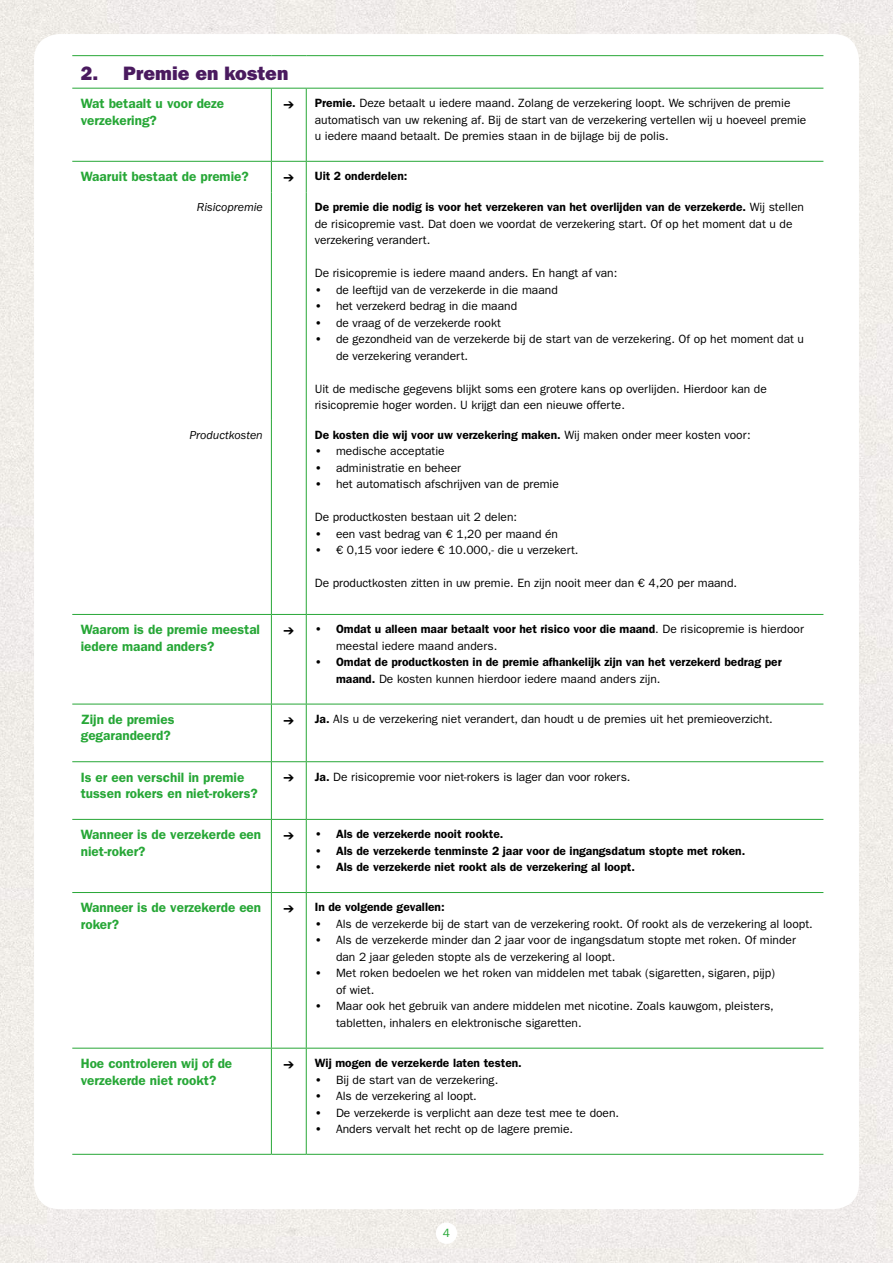
<style>
.page{position:relative;width:893px;height:1263px;background:#fff}
.page>*{position:absolute;margin:0;border:0;box-sizing:border-box;transform-origin:0 0}
.t1{font:19.5px "ITC Franklin Gothic Std Hvy";color:#4a1a5f}
.t2{font:600 13.5px/16.5px "ITC Franklin Gothic Std";color:#27a737}
.t3{font:12px/16.5px "ITC Franklin Gothic Std";color:#000}
.t4{font:600 12px/16.5px "ITC Franklin Gothic Std";color:#000}
.t5{font:italic 12px "ITC Franklin Gothic Std";color:#000}
.t6{font:12px "ITC Franklin Gothic Std";color:#27a737}
.s1{font-weight:600}
.s2{font-weight:400}
</style>
<div class="page">
<img style="left:0;top:0;width:893px;height:1263px">
<div style="left:34px;top:34px;width:825px;height:1175px;background:#fff;border-radius:26px"></div>
<div style="left:436px;top:1222px;width:21px;height:22px;background:#fff;border-radius:50%"></div>
<hr style="left:72px;top:88px;width:199px;height:1px;background:#27a737">
<hr style="left:271px;top:88px;width:35px;height:1px;background:#27a737">
<hr style="left:271px;top:89px;width:1px;height:72px;background:#27a737">
<hr style="left:306px;top:88px;width:517px;height:1px;background:#27a737">
<hr style="left:306px;top:89px;width:1px;height:72px;background:#27a737">
<hr style="left:72px;top:161px;width:199px;height:1px;background:#27a737">
<hr style="left:271px;top:161px;width:35px;height:1px;background:#27a737">
<hr style="left:271px;top:162px;width:1px;height:30px;background:#27a737">
<hr style="left:306px;top:161px;width:517px;height:1px;background:#27a737">
<hr style="left:306px;top:162px;width:1px;height:30px;background:#27a737">
<hr style="left:271px;top:192px;width:1px;height:228px;background:#27a737">
<hr style="left:306px;top:192px;width:1px;height:228px;background:#27a737">
<hr style="left:271px;top:420px;width:1px;height:194px;background:#27a737">
<hr style="left:306px;top:420px;width:1px;height:194px;background:#27a737">
<hr style="left:72px;top:614px;width:199px;height:1px;background:#27a737">
<hr style="left:271px;top:614px;width:35px;height:1px;background:#27a737">
<hr style="left:271px;top:615px;width:1px;height:89px;background:#27a737">
<hr style="left:306px;top:614px;width:517px;height:1px;background:#27a737">
<hr style="left:306px;top:615px;width:1px;height:89px;background:#27a737">
<hr style="left:72px;top:704px;width:199px;height:1px;background:#27a737">
<hr style="left:271px;top:704px;width:35px;height:1px;background:#27a737">
<hr style="left:271px;top:704px;width:1px;height:57px;background:#27a737">
<hr style="left:306px;top:704px;width:517px;height:1px;background:#27a737">
<hr style="left:306px;top:704px;width:1px;height:57px;background:#27a737">
<hr style="left:72px;top:761px;width:199px;height:1px;background:#27a737">
<hr style="left:271px;top:761px;width:35px;height:1px;background:#27a737">
<hr style="left:271px;top:762px;width:1px;height:57px;background:#27a737">
<hr style="left:306px;top:761px;width:517px;height:1px;background:#27a737">
<hr style="left:306px;top:762px;width:1px;height:57px;background:#27a737">
<hr style="left:72px;top:819px;width:199px;height:1px;background:#27a737">
<hr style="left:271px;top:819px;width:35px;height:1px;background:#27a737">
<hr style="left:271px;top:820px;width:1px;height:72px;background:#27a737">
<hr style="left:306px;top:819px;width:517px;height:1px;background:#27a737">
<hr style="left:306px;top:820px;width:1px;height:72px;background:#27a737">
<hr style="left:72px;top:892px;width:199px;height:1px;background:#27a737">
<hr style="left:271px;top:892px;width:35px;height:1px;background:#27a737">
<hr style="left:271px;top:893px;width:1px;height:155px;background:#27a737">
<hr style="left:306px;top:892px;width:517px;height:1px;background:#27a737">
<hr style="left:306px;top:893px;width:1px;height:155px;background:#27a737">
<hr style="left:72px;top:1048px;width:199px;height:1px;background:#27a737">
<hr style="left:271px;top:1048px;width:35px;height:1px;background:#27a737">
<hr style="left:271px;top:1048px;width:1px;height:106px;background:#27a737">
<hr style="left:306px;top:1048px;width:517px;height:1px;background:#27a737">
<hr style="left:306px;top:1048px;width:1px;height:106px;background:#27a737">
<hr style="left:72px;top:1154px;width:199px;height:1px;background:#27a737">
<hr style="left:271px;top:1154px;width:35px;height:1px;background:#27a737">
<hr style="left:306px;top:1154px;width:517px;height:1px;background:#27a737">
<hr style="left:72px;top:55px;width:199px;height:1px;background:#27a737">
<hr style="left:271px;top:55px;width:35px;height:1px;background:#27a737">
<hr style="left:306px;top:55px;width:517px;height:1px;background:#27a737">
<h1 class="t1" style="left:81px;top:62px;width:209px">2. Premie en kosten</h1>
<p class="t2" style="left:81px;top:95px;width:145px">Wat betaalt u voor deze verzekering?</p>
<p class="t3" style="left:315px;top:95px;width:493px;text-indent:-31px">➔ <span class="s1">Premie.</span> Deze betaalt u iedere maand. Zolang de verzekering loopt. We schrijven de premie automatisch van uw rekening af. Bij de start van de verzekering vertellen wij u hoeveel premie u iedere maand betaalt. De premies staan in de bijlage bij de polis.</p>
<p class="t2" style="left:81px;top:168px;width:170px">Waaruit bestaat de premie?</p>
<p class="t4" style="left:283px;top:168px;width:125px">➔ Uit 2 onderdelen:</p>
<p class="t5" style="left:197px;top:201px;width:68px">Risicopremie</p>
<p class="t3" style="left:315px;top:199px;width:491px"><span class="s1">De premie die nodig is voor het verzekeren van het overlijden van de verzekerde.</span> Wij stellen de risicopremie vast. Dat doen we voordat de verzekering start. Of op het moment dat u de verzekering verandert.</p>
<p class="t3" style="left:315px;top:265px;width:304px">De risicopremie is iedere maand anders. En hangt af van:</p>
<p class="t3" style="left:315px;top:282px;width:245px"><span class="s1">•</span> de leeftijd van de verzekerde in die maand</p>
<p class="t3" style="left:315px;top:298px;width:204px"><span class="s1">•</span> het verzekerd bedrag in die maand</p>
<p class="t3" style="left:315px;top:315px;width:188px"><span class="s1">•</span> de vraag of de verzekerde rookt</p>
<p class="t3" style="left:336px;top:331px;width:470px;text-indent:-21px"><span class="s1">•</span> de gezondheid van de verzekerde bij de start van de verzekering. Of op het moment dat u de verzekering verandert.</p>
<p class="t3" style="left:315px;top:381px;width:454px">Uit de medische gegevens blijkt soms een grotere kans op overlijden. Hierdoor kan de risicopremie hoger worden. U krijgt dan een nieuwe offerte.</p>
<p class="t5" style="left:189px;top:428px;width:75px">Productkosten</p>
<p class="t4" style="left:315px;top:426px;width:437px">De kosten die wij voor uw verzekering maken. <span class="s2">Wij maken onder meer kosten voor:</span></p>
<p class="t3" style="left:315px;top:443px;width:131px"><span class="s1">•</span> medische acceptatie</p>
<p class="t3" style="left:315px;top:460px;width:148px"><span class="s1">•</span> administratie en beheer</p>
<p class="t3" style="left:315px;top:476px;width:246px"><span class="s1">•</span> het automatisch afschrijven van de premie</p>
<p class="t3" style="left:315px;top:509px;width:204px">De productkosten bestaan uit 2 delen:</p>
<p class="t3" style="left:315px;top:526px;width:245px"><span class="s1">•</span> een vast bedrag van € 1,20 per maand én</p>
<p class="t3" style="left:315px;top:542px;width:265px"><span class="s1">•</span> € 0,15 voor iedere € 10.000,- die u verzekert.</p>
<p class="t3" style="left:315px;top:575px;width:424px">De productkosten zitten in uw premie. En zijn nooit meer dan € 4,20 per maand.</p>
<p class="t2" style="left:81px;top:621px;width:181px">Waarom is de premie meestal iedere maand anders?</p>
<p class="t3" style="left:336px;top:621px;width:469px;text-indent:-53px">➔ <span class="s1">• Omdat u alleen maar betaalt voor het risico voor die maand</span>. De risicopremie is hierdoor meestal iedere maand anders.</p>
<p class="t4" style="left:336px;top:654px;width:447px;text-indent:-21px">• Omdat de productkosten in de premie afhankelijk zijn van het verzekerd bedrag per maand. <span class="s2">De kosten kunnen hierdoor iedere maand anders zijn.</span></p>
<p class="t2" style="left:81px;top:711px;width:95px">Zijn de premies gegarandeerd?</p>
<p class="t3" style="left:283px;top:711px;width:491px">➔ <span class="s1">Ja.</span> Als u de verzekering niet verandert, dan houdt u de premies uit het premieoverzicht.</p>
<p class="t2" style="left:81px;top:769px;width:178px">Is er een verschil in premie tussen rokers en niet-rokers?</p>
<p class="t3" style="left:283px;top:768px;width:349px">➔ <span class="s1">Ja.</span> De risicopremie voor niet-rokers is lager dan voor rokers.</p>
<p class="t2" style="left:81px;top:826px;width:182px">Wanneer is de verzekerde een niet-roker?</p>
<p class="t4" style="left:283px;top:826px;width:222px">➔ • Als de verzekerde nooit rookte.</p>
<p class="t4" style="left:315px;top:842px;width:432px">• Als de verzekerde tenminste 2 jaar voor de ingangsdatum stopte met roken.</p>
<p class="t4" style="left:315px;top:859px;width:322px">• Als de verzekerde niet rookt als de verzekering al loopt.</p>
<p class="t2" style="left:81px;top:899px;width:182px">Wanneer is de verzekerde een roker?</p>
<p class="t4" style="left:283px;top:899px;width:163px">➔ In de volgende gevallen:</p>
<p class="t3" style="left:315px;top:916px;width:500px"><span class="s1">•</span> Als de verzekerde bij de start van de verzekering rookt. Of rookt als de verzekering al loopt.</p>
<p class="t3" style="left:336px;top:932px;width:461px;text-indent:-21px"><span class="s1">•</span> Als de verzekerde minder dan 2 jaar voor de ingangsdatum stopte met roken. Of minder dan 2 jaar geleden stopte als de verzekering al loopt.</p>
<p class="t3" style="left:336px;top:965px;width:440px;text-indent:-21px"><span class="s1">•</span> Met roken bedoelen we het roken van middelen met tabak (sigaretten, sigaren, pijp) of wiet.</p>
<p class="t3" style="left:336px;top:998px;width:439px;text-indent:-21px"><span class="s1">•</span> Maar ook het gebruik van andere middelen met nicotine. Zoals kauwgom, pleisters, tabletten, inhalers en elektronische sigaretten.</p>
<p class="t2" style="left:81px;top:1055px;width:153px">Hoe controleren wij of de verzekerde niet rookt?</p>
<p class="t4" style="left:283px;top:1055px;width:240px">➔ Wij mogen de verzekerde laten testen.</p>
<p class="t3" style="left:315px;top:1071px;width:185px"><span class="s1">•</span> Bij de start van de verzekering.</p>
<p class="t3" style="left:315px;top:1088px;width:164px"><span class="s1">•</span> Als de verzekering al loopt.</p>
<p class="t3" style="left:315px;top:1104px;width:306px"><span class="s1">•</span> De verzekerde is verplicht aan deze test mee te doen.</p>
<p class="t3" style="left:315px;top:1121px;width:260px"><span class="s1">•</span> Anders vervalt het recht op de lagere premie.</p>
<p class="t6" style="left:443px;top:1226px;width:9px">4</p>
</div>
